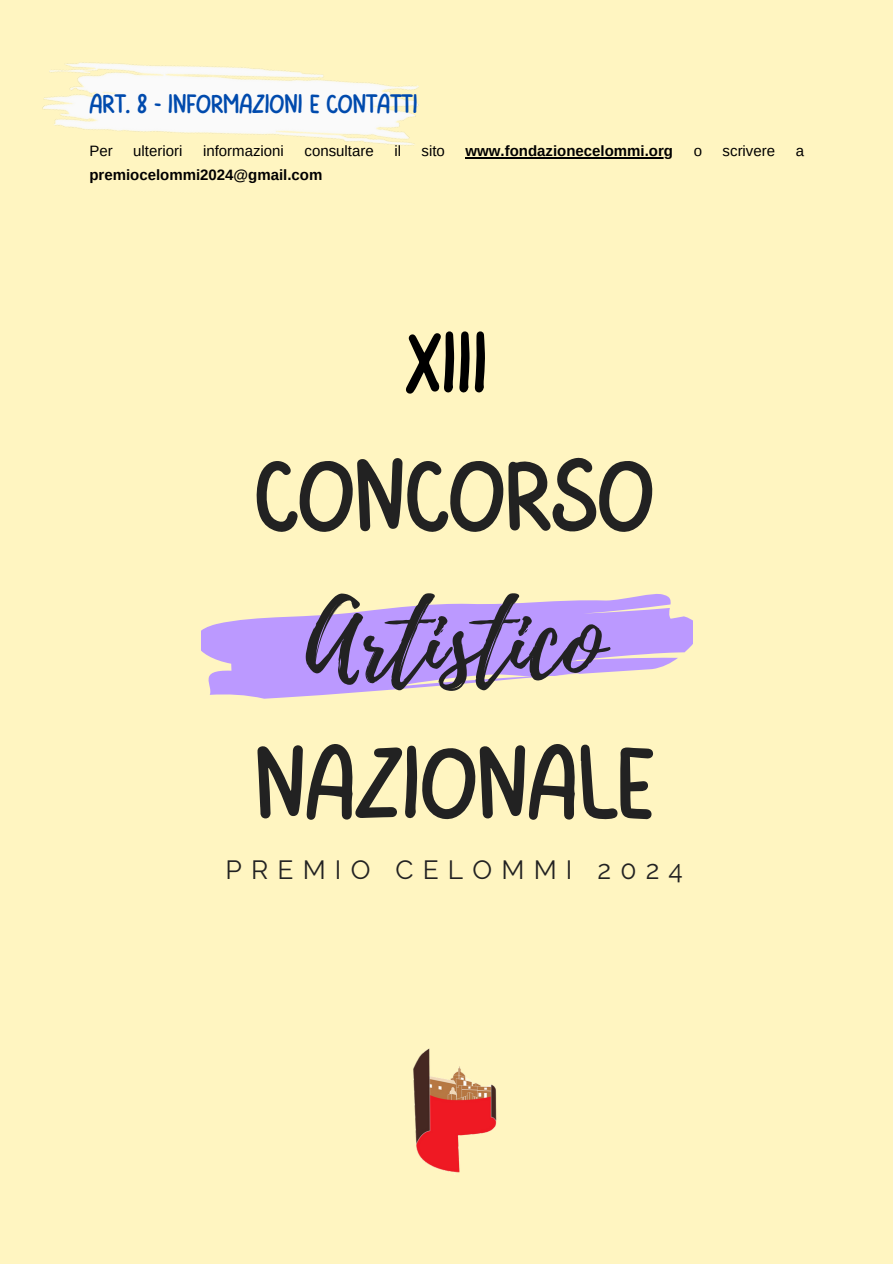
<style>
.page{position:relative;width:893px;height:1264px;background:#fff}
.page>*{position:absolute;margin:0;border:0;box-sizing:border-box;transform-origin:0 0}
.t1{font:102.9px/143.6px "FEELFREE Regular";letter-spacing:.02em;color:#222;text-align:center}
.t2{font:86.55px "FEELFREE Regular";color:#000}
.t3{font:27px "FEELFREE Regular";color:#004aad}
.t4{font:26.25px "Raleway";letter-spacing:.35em;color:#222}
.t5{font:700 15px "Arimo";color:#000}
.t6{font:15px "Arimo";color:#000}
.s1{font-family:"Playlist Script"}
</style>
<div class="page">
<div style="left:0;top:0;width:892px;height:1263px;background:#fff5c1"></div>
<img style="left:413px;top:1048px;width:84px;height:125px">
<img style="left:42px;top:62px;width:377px;height:84px">
<hr style="left:465px;top:157px;width:208px;height:1px;background:#000">
<svg style="left:201px;top:594px;width:491px;height:104px;fill:#b9f"></svg>
<p class="t3" style="left:89px;top:91px;width:329px">ART. 8 - INFORMAZIONI E CONTATTI</p>
<h1 class="t6" style="left:89px;top:143px;width:25px">Per</h1>
<h1 class="t6" style="left:133px;top:143px;width:51px">ulteriori</h1>
<h1 class="t6" style="left:203px;top:143px;width:82px">informazioni</h1>
<h1 class="t6" style="left:304px;top:143px;width:71px">consultare</h1>
<h1 class="t6" style="left:394px;top:143px;width:8px">il</h1>
<h1 class="t6" style="left:421px;top:143px;width:25px">sito</h1>
<h2 class="t5" style="left:465px;top:143px;width:209px">www.fondazionecelommi.org</h2>
<h2 class="t6" style="left:693px;top:143px;width:10px">o</h2>
<h2 class="t6" style="left:722px;top:143px;width:54px">scrivere</h2>
<h2 class="t6" style="left:795px;top:143px;width:10px">a</h2>
<h2 class="t5" style="left:89px;top:166px;width:234px">premiocelommi2024@gmail.com</h2>
<h3 class="t2" style="left:405px;top:324px;width:84px">XIII</h3>
<p class="t1" style="left:255px;top:428px;width:398px">CONCORSO<br><span class="s1">Artistico<br></span>NAZIONALE</p>
<p class="t4" style="left:225px;top:854px;width:459px">PREMIO CELOMMI 2024</p>
</div>
